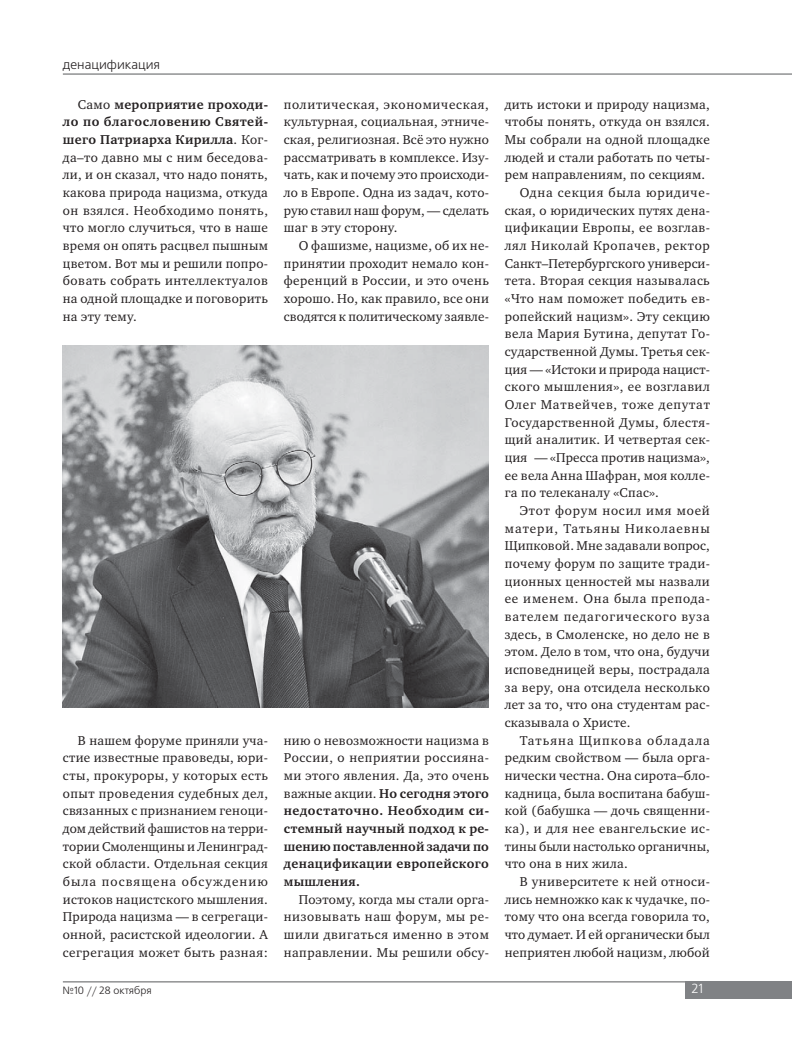
<style>
.page{position:relative;width:798px;height:1063px;background:#fff}
.page>*{position:absolute;margin:0;border:0;box-sizing:border-box;transform-origin:0 0}
.t1{font:13.12px/17.6px "Charter ITC";letter-spacing:.025em;color:#231f20;text-align:justify}
.t2{font:700 13.12px/17.6px "Charter ITC";letter-spacing:.03em;color:#231f20;text-align:justify}
.t3{font:13.12px "Charter ITC";letter-spacing:.06em;color:#231f20}
.t4{font:13.12px "Charter ITC";letter-spacing:.065em;color:#231f20}
.t5{font:13.12px "Charter ITC";letter-spacing:.045em;color:#231f20}
.t6{font:13.12px "Charter ITC";letter-spacing:.05em;color:#231f20}
.t7{font:13.12px "Charter ITC";letter-spacing:.075em;color:#231f20}
.t8{font:13.12px "Charter ITC";letter-spacing:.055em;color:#231f20}
.t9{font:13.12px "Charter ITC";letter-spacing:.08em;color:#231f20}
.t10{font:13.12px "Free Set C";color:#231f20}
.t11{font:13.12px "Free Set C";color:#fff}
.t12{font:10.5px "Free Set C";color:#231f20}
.s1{font-weight:700}
.s2{font-weight:400}
</style>
<div class="page">
<hr style="left:63px;top:982px;width:727px;height:1px;background:#58595b">
<hr style="left:63px;top:74px;width:727px;height:1px;background:#58595b">
<div style="left:684px;top:982px;width:106px;height:16px;background:#808285"></div>
<img style="left:63px;top:346px;width:425px;height:361px">
<p class="t10" style="left:63px;top:59px;width:99px">денацификация</p>
<p class="t1" style="left:63px;top:96px;width:206px;text-indent:15px">Само <span class="s1">мероприятие проходи&shy;ло по благословению Святей&shy;шего Патриарха Кирилла</span>. Ког&shy;да–то давно мы с ним беседова&shy;ли, и он сказал, что надо понять, какова природа нацизма, откуда он взялся. Необходимо понять, что могло случиться, что в наше время он опять расцвел пышным цветом. Вот мы и решили попро&shy;бовать собрать интеллектуалов на одной площадке и поговорить на эту тему.</p>
<p class="t1" style="left:284px;top:96px;width:206px">политическая, экономическая, культурная, социальная, этниче&shy;ская, религиозная. Всё это нужно рассматривать в комплексе. Изу&shy;чать, как и почему это происходи&shy;ло в Европе. Одна из задач, кото&shy;рую ставил наш форум, — сделать шаг в эту сторону.</p>
<p class="t1" style="left:284px;top:238px;width:206px;text-indent:15px">О фашизме, нацизме, об их не&shy;принятии проходит немало кон&shy;ференций в России, и это очень хорошо. Но, как правило, все они сводятся к политическому заявле-</p>
<p class="t1" style="left:63px;top:732px;width:206px;text-indent:15px">В нашем форуме приняли уча&shy;стие известные правоведы, юри&shy;сты, прокуроры, у которых есть опыт проведения судебных дел, связанных с признанием геноци&shy;дом действий фашистов на терри&shy;тории Смоленщины и Ленинград&shy;ской области. Отдельная секция была посвящена обсуждению истоков нацистского мышления.<br>Природа нацизма — в сегрегаци&shy;онной, расистской идеологии. А сегрегация может быть разная:</p>
<p class="t2" style="left:284px;top:732px;width:206px"><span class="s2">нию о невозможности нацизма в России, о неприятии россияна&shy;ми этого явления. Да, это очень важные акции.</span> Но сегодня этого недостаточно. Необходим си&shy;стемный научный подход к ре&shy;шению поставленной задачи по денацификации европейского мышления.</p>
<p class="t1" style="left:284px;top:891px;width:206px;text-indent:15px">Поэтому, когда мы стали орга&shy;низовывать наш форум, мы ре&shy;шили двигаться именно в этом направлении. Мы решили обсу-</p>
<p class="t1" style="left:504px;top:96px;width:206px">дить истоки и природу нацизма,</p>
<p class="t1" style="left:504px;top:114px;width:206px">чтобы понять, откуда он взялся.</p>
<p class="t1" style="left:504px;top:132px;width:206px">Мы собрали на одной площадке</p>
<p class="t1" style="left:504px;top:149px;width:206px">людей и стали работать по четы-</p>
<p class="t1" style="left:504px;top:167px;width:202px">рем направлениям, по секциям.</p>
<p class="t3" style="left:519px;top:187px;width:191px">Одна секция была юридиче-</p>
<p class="t1" style="left:504px;top:202px;width:206px">ская, о юридических путях дена-</p>
<p class="t1" style="left:504px;top:220px;width:206px">цификации Европы, ее возглав-</p>
<p class="t6" style="left:504px;top:240px;width:206px">лял Николай Кропачев, ректор</p>
<p class="t1" style="left:504px;top:255px;width:206px">Санкт–Петербургского универси-</p>
<p class="t1" style="left:504px;top:273px;width:206px">тета. Вторая секция называлась</p>
<p class="t1" style="left:504px;top:291px;width:206px">«Что нам поможет победить ев-</p>
<p class="t1" style="left:504px;top:308px;width:206px">ропейский нацизм». Эту секцию</p>
<p class="t1" style="left:504px;top:326px;width:206px">вела Мария Бутина, депутат Го-</p>
<p class="t1" style="left:504px;top:344px;width:206px">сударственной Думы. Третья сек-</p>
<p class="t1" style="left:504px;top:361px;width:206px">ция — «Истоки и природа нацист-</p>
<p class="t1" style="left:504px;top:379px;width:206px">ского мышления», ее возглавил</p>
<p class="t3" style="left:504px;top:399px;width:206px">Олег Матвейчев, тоже депутат</p>
<p class="t1" style="left:504px;top:414px;width:206px">Государственной Думы, блестя-</p>
<p class="t1" style="left:504px;top:432px;width:206px">щий аналитик. И четвертая сек-</p>
<p class="t1" style="left:504px;top:450px;width:206px">ция — «Пресса против нацизма»,</p>
<p class="t1" style="left:504px;top:467px;width:206px">ее вела Анна Шафран, моя колле-</p>
<p class="t1" style="left:504px;top:485px;width:156px">га по телеканалу «Спас».</p>
<p class="t3" style="left:519px;top:505px;width:191px">Этот форум носил имя моей</p>
<p class="t7" style="left:504px;top:522px;width:206px">матери, Татьяны Николаевны</p>
<p class="t1" style="left:504px;top:538px;width:206px">Щипковой. Мне задавали вопрос,</p>
<p class="t1" style="left:504px;top:555px;width:206px">почему форум по защите тради-</p>
<p class="t1" style="left:504px;top:573px;width:206px">ционных ценностей мы назвали</p>
<p class="t8" style="left:504px;top:593px;width:206px">ее именем. Она была препода-</p>
<p class="t4" style="left:504px;top:611px;width:206px">вателем педагогического вуза</p>
<p class="t1" style="left:504px;top:626px;width:206px">здесь, в Смоленске, но дело не в</p>
<p class="t1" style="left:504px;top:644px;width:206px">этом. Дело в том, что она, будучи</p>
<p class="t1" style="left:504px;top:661px;width:206px">исповедницей веры, пострадала</p>
<p class="t1" style="left:504px;top:679px;width:206px">за веру, она отсидела несколько</p>
<p class="t1" style="left:504px;top:697px;width:206px">лет за то, что она студентам рас-</p>
<p class="t1" style="left:504px;top:714px;width:127px">сказывала о Христе.</p>
<p class="t9" style="left:519px;top:734px;width:191px">Татьяна Щипкова обладала</p>
<p class="t1" style="left:504px;top:750px;width:206px">редким свойством — была орга-</p>
<p class="t1" style="left:504px;top:767px;width:206px">нически честна. Она сирота–бло-</p>
<p class="t1" style="left:504px;top:785px;width:206px">кадница, была воспитана бабуш-</p>
<p class="t1" style="left:504px;top:803px;width:206px">кой (бабушка — дочь священни-</p>
<p class="t5" style="left:504px;top:823px;width:206px">ка), и для нее евангельские ис-</p>
<p class="t1" style="left:504px;top:838px;width:206px">тины были настолько органичны,</p>
<p class="t1" style="left:504px;top:856px;width:124px">что она в них жила.</p>
<p class="t1" style="left:519px;top:873px;width:191px">В университете к ней относи-</p>
<p class="t1" style="left:504px;top:891px;width:206px">лись немножко как к чудачке, по-</p>
<p class="t1" style="left:504px;top:909px;width:206px">тому что она всегда говорила то,</p>
<p class="t1" style="left:504px;top:926px;width:206px">что думает. И ей органически был</p>
<p class="t1" style="left:504px;top:944px;width:206px">неприятен любой нацизм, любой</p>
<p class="t12" style="left:62px;top:986px;width:91px">№10 // 28 октября</p>
<p class="t11" style="left:691px;top:983px;width:13px">21</p>
</div>
